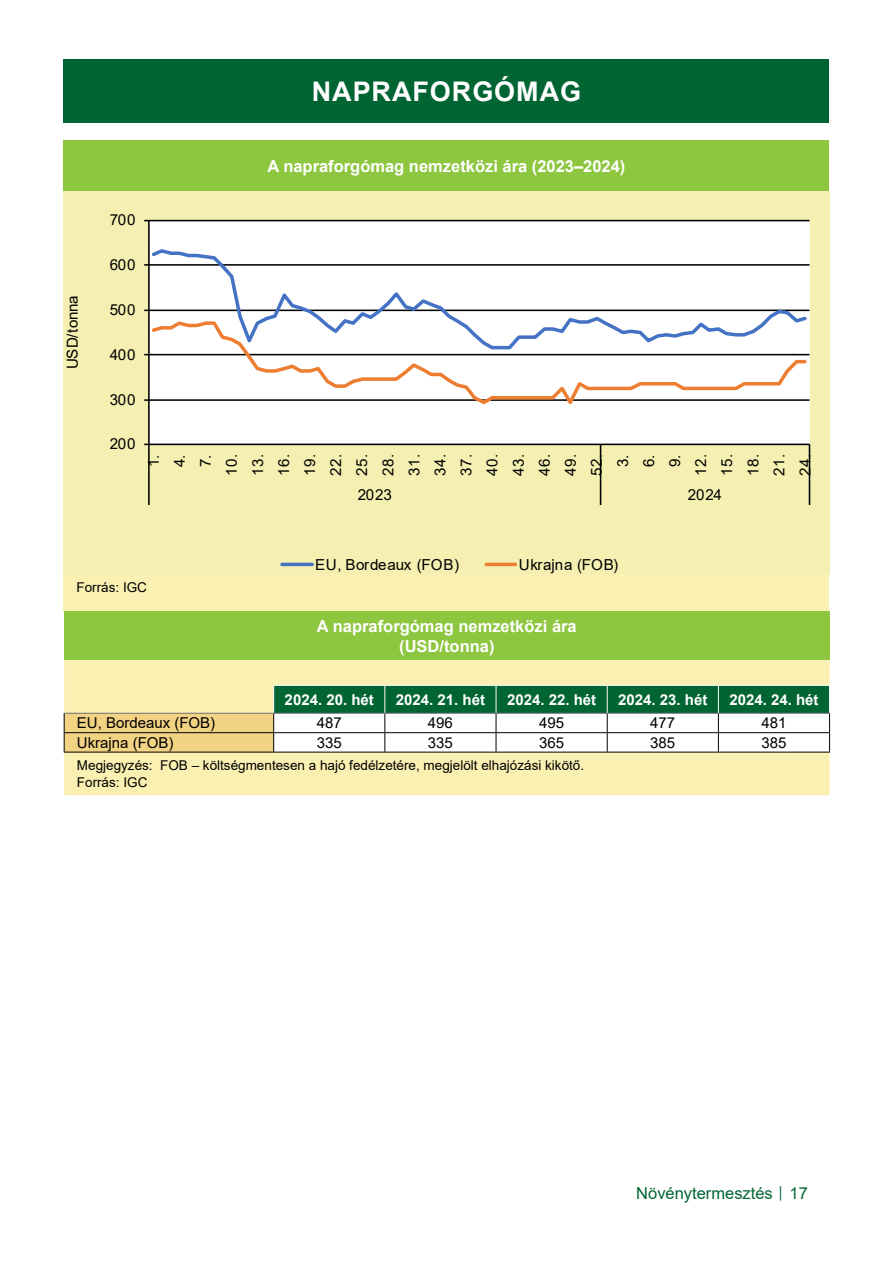
<style>
.page{position:relative;width:893px;height:1263px;background:#fff}
.page>*{position:absolute;margin:0;border:0;box-sizing:border-box;transform-origin:0 0}
.Cím_01_tartalomjegyzeken_kivul{font:700 27px "Arial";letter-spacing:.035em;color:#fff}
.Tablazat_cime{font:700 16.5px/19.8px "Arial";color:#fff;text-align:center}
.t1{font:16.5px "Arial";color:#006533}
.t2{font:15.15px/26.1px "Arial";letter-spacing:-.02em;color:#000;text-align:center}
.t3{font:15.15px "Arial";letter-spacing:.015em;color:#000}
.t4{font:15.15px "Arial";letter-spacing:.03em;color:#000}
.Tablazat_fejlece_kozep{font:700 15px "Arial";color:#fff}
.Tablazat_kozep_ertek{font:15px "Arial";color:#000}
.Tablazat_bal_kategoria{font:15px "Arial";color:#000}
.Tablazat_forrasa{font:13.5px/16.2px "Arial";color:#000}
.s1{font-size:12px}
</style>
<div class="page">
<div style="left:64px;top:60px;width:765px;height:63px;background:#006533"></div>
<div style="left:64px;top:574px;width:765px;height:37px;background:#faf0b1"></div>
<div style="left:64px;top:140px;width:765px;height:51px;background:#8dc63f"></div>
<div style="left:64px;top:611px;width:766px;height:49px;background:#8dc63f"></div>
<div style="left:64px;top:660px;width:766px;height:135px;background:#faf0b1"></div>
<hr style="left:64px;top:752px;width:210px;height:1px;background:#000">
<hr style="left:274px;top:752px;width:111px;height:1px;background:#000">
<hr style="left:385px;top:752px;width:111px;height:1px;background:#000">
<hr style="left:496px;top:752px;width:111px;height:1px;background:#000">
<hr style="left:607px;top:752px;width:111px;height:1px;background:#000">
<hr style="left:718px;top:752px;width:112px;height:1px;background:#000">
<svg style="left:64px;top:685px;width:766px;height:67px"></svg>
<div style="left:64px;top:191px;width:765px;height:383px;background:#f5f0b1"></div>
<div style="left:149px;top:220px;width:661px;height:225px;background:#fff"></div>
<hr style="left:149px;top:399px;width:660px;height:2px;background:#000">
<hr style="left:149px;top:354px;width:660px;height:1px;background:#000">
<hr style="left:149px;top:220px;width:660px;height:1px;background:#000">
<hr style="left:148px;top:221px;width:2px;height:223px;background:#000">
<hr style="left:149px;top:444px;width:660px;height:1px;background:#000">
<hr style="left:148px;top:444px;width:2px;height:33px;background:#000">
<hr style="left:600px;top:444px;width:1px;height:33px;background:#000">
<hr style="left:809px;top:444px;width:1px;height:33px;background:#000">
<hr style="left:148px;top:477px;width:2px;height:28px;background:#000">
<svg style="left:600px;top:477px;width:1px;height:28px"></svg>
<svg style="left:809px;top:477px;width:1px;height:28px"></svg>
<svg style="left:149px;top:247px;width:660px;height:72px"></svg>
<svg style="left:149px;top:319px;width:659px;height:91px"></svg>
<hr style="left:282px;top:563px;width:30px;height:3px;background:#4472c4">
<hr style="left:486px;top:563px;width:29px;height:3px;background:#ed7d31">
<p class="Cím_01_tartalomjegyzeken_kivul" style="left:312px;top:73px;width:271px">NAPRAFORGÓMAG</p>
<p class="t2" style="left:59px;top:369px;width:75px;rotate:-90deg">USD/tonna</p>
<p class="Tablazat_cime" style="left:267px;top:156px;width:359px">A napraforgómag nemzetközi ára (2023–2024)</p>
<p class="t2" style="left:110px;top:207px;width:27px">700</p>
<p class="t2" style="left:110px;top:252px;width:27px">600</p>
<p class="t2" style="left:110px;top:297px;width:27px">500</p>
<p class="t2" style="left:110px;top:341px;width:27px">400</p>
<p class="t2" style="left:110px;top:386px;width:27px">300</p>
<p class="t2" style="left:110px;top:431px;width:27px">200</p>
<p class="t2" style="left:140px;top:476px;width:23px;rotate:-90deg">1.<br>4.<br>7.<br>10.<br>13.<br>16.<br>19.<br>22.<br>25.<br>28.<br>31.<br>34.<br>37.<br>40.<br>43.<br>46.<br>49.<br>52.<br>3.<br>6.<br>9.<br>12.<br>15.<br>18.<br>21.<br>24.</p>
<p class="t2" style="left:358px;top:482px;width:36px">2023</p>
<p class="t2" style="left:688px;top:482px;width:36px">2024</p>
<p class="t3" style="left:315px;top:554px;width:145px">EU, Bordeaux (FOB)</p>
<p class="t4" style="left:519px;top:554px;width:101px">Ukrajna (FOB)</p>
<p class="Tablazat_forrasa" style="left:77px;top:579px;width:72px">Forrás: IGC</p>
<p class="Tablazat_cime" style="left:317px;top:616px;width:261px">A napraforgómag nemzetközi ára (USD/tonna)</p>
<p class="Tablazat_fejlece_kozep" style="left:285px;top:689px;width:91px">2024. 20. hét</p>
<p class="Tablazat_fejlece_kozep" style="left:396px;top:689px;width:91px">2024. 21. hét</p>
<p class="Tablazat_fejlece_kozep" style="left:507px;top:689px;width:91px">2024. 22. hét</p>
<p class="Tablazat_fejlece_kozep" style="left:618px;top:689px;width:91px">2024. 23. hét</p>
<p class="Tablazat_fejlece_kozep" style="left:729px;top:689px;width:91px">2024. 24. hét</p>
<p class="Tablazat_bal_kategoria" style="left:77px;top:713px;width:140px">EU, Bordeaux (FOB)</p>
<p class="Tablazat_kozep_ertek" style="left:317px;top:713px;width:27px">487</p>
<p class="Tablazat_kozep_ertek" style="left:428px;top:713px;width:27px">496</p>
<p class="Tablazat_kozep_ertek" style="left:539px;top:713px;width:27px">495</p>
<p class="Tablazat_kozep_ertek" style="left:650px;top:713px;width:27px">477</p>
<p class="Tablazat_kozep_ertek" style="left:761px;top:713px;width:27px">481</p>
<p class="Tablazat_bal_kategoria" style="left:77px;top:732px;width:98px">Ukrajna (FOB)</p>
<p class="Tablazat_kozep_ertek" style="left:317px;top:732px;width:27px">335</p>
<p class="Tablazat_kozep_ertek" style="left:428px;top:732px;width:27px">335</p>
<p class="Tablazat_kozep_ertek" style="left:539px;top:732px;width:27px">365</p>
<p class="Tablazat_kozep_ertek" style="left:650px;top:732px;width:27px">385</p>
<p class="Tablazat_kozep_ertek" style="left:761px;top:732px;width:27px">385</p>
<p class="Tablazat_forrasa" style="left:77px;top:757px;width:509px">Megjegyzés: FOB – költségmentesen a hajó fedélzetére, megjelölt elhajózási kikötő.<br>Forrás: IGC</p>
<p class="t1" style="left:636px;top:1182px;width:173px">Növénytermesztés <span class="s1">│</span> 17</p>
</div>
